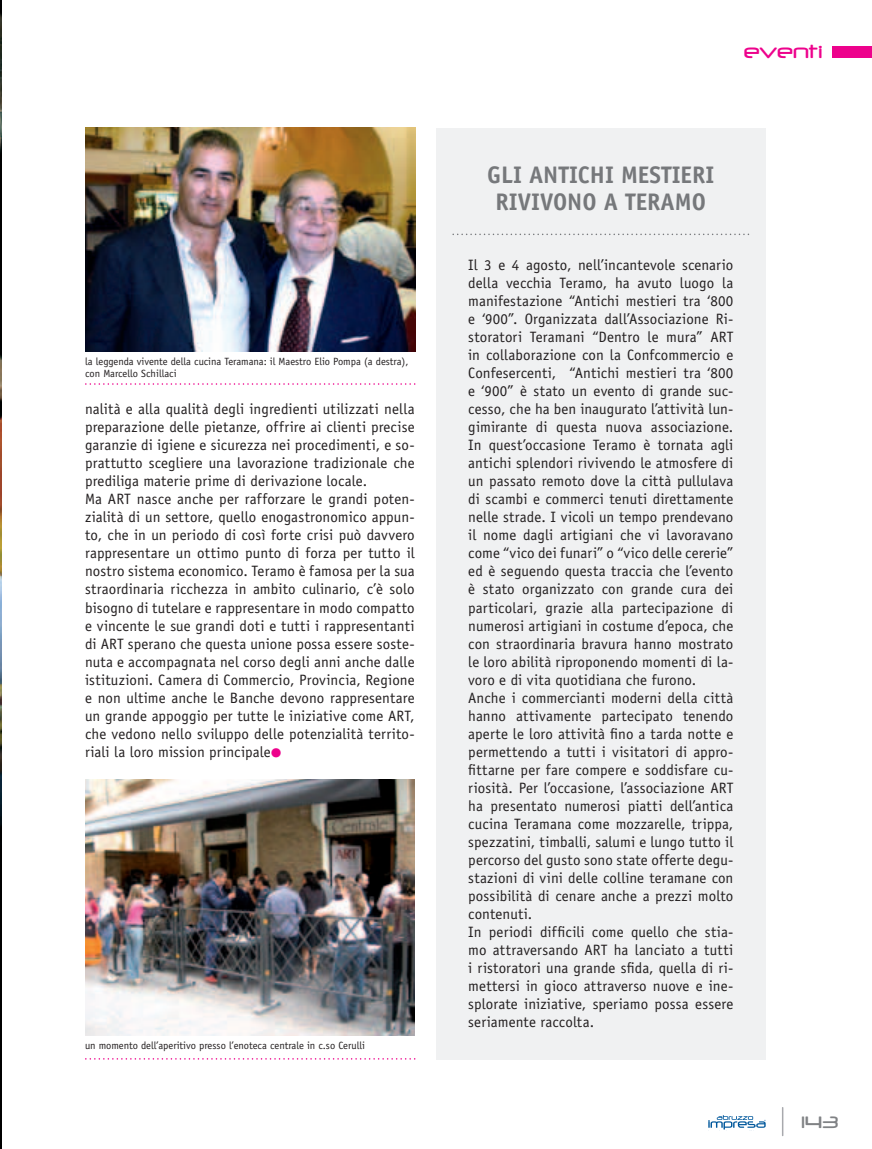
<style>
.page{position:relative;width:872px;height:1149px;background:#fff}
.page>*{position:absolute;margin:0;border:0;box-sizing:border-box;transform-origin:0 0}
.t1{font:700 24px/27px "Officina Sans";color:#76787b;text-align:center}
.t2{font:500 22.5px "Neuropol";color:#ed028c}
.t3{font:500 19.5px "Neuropol";color:#808285}
.t4{font:15px/18px "Officina Sans";letter-spacing:.005em;color:#231f20}
.t5{font:10.5px/12px "Officina Sans";color:#231f20}
.s1{font-weight:700;font-size:25.5px;color:#ed028c}
</style>
<div class="page">
<img style="left:85px;top:128px;width:330px;height:223px">
<img style="left:85px;top:779px;width:329px;height:255px">
<div style="left:832px;top:46px;width:40px;height:12px;background:#ed028c"></div>
<svg style="left:85px;top:383px;width:330px;height:1px"></svg>
<svg style="left:85px;top:1058px;width:330px;height:1px"></svg>
<div style="left:436px;top:128px;width:329px;height:931px;background:#f0f1f2"></div>
<svg style="left:452px;top:233px;width:297px;height:2px"></svg>
<svg style="left:708px;top:1115px;width:57px;height:14px"></svg>
<svg style="left:782px;top:1107px;width:1px;height:28px"></svg>
<img style="left:0;top:0;width:2px;height:1148px">
<p class="t5" style="left:85px;top:356px;width:325px">la leggenda vivente della cucina Teramana: il Maestro Elio Pompa (a destra), con Marcello Schillaci</p>
<p class="t4" style="left:85px;top:400px;width:331px">nalità e alla qualità degli ingredienti utilizzati nella preparazione delle pietanze, offrire ai clienti precise garanzie di igiene e sicurezza nei procedimenti, e so&shy;prattutto scegliere una lavorazione tradizionale che prediliga materie prime di derivazione locale.<br>Ma ART nasce anche per rafforzare le grandi poten&shy;zialità di un settore, quello enogastronomico appun&shy;to, che in un periodo di così forte crisi può davvero rappresentare un ottimo punto di forza per tutto il nostro sistema economico. Teramo è famosa per la sua straordinaria ricchezza in ambito culinario, c’è solo bisogno di tutelare e rappresentare in modo compatto e vincente le sue grandi doti e tutti i rappresentanti di ART sperano che questa unione possa essere soste&shy;nuta e accompagnata nel corso degli anni anche dalle istituzioni. Camera di Commercio, Provincia, Regione e non ultime anche le Banche devono rappresentare un grande appoggio per tutte le iniziative come ART, che vedono nello sviluppo delle potenzialità territo&shy;riali la loro mission principale<span class="s1">•</span></p>
<p class="t5" style="left:85px;top:1039px;width:281px">un momento dell’aperitivo presso l’enoteca centrale in c.so Cerulli</p>
<h2 class="t2" style="left:743px;top:39px;width:80px">eventi</h2>
<h1 class="t1" style="left:487px;top:161px;width:229px">GLI ANTICHI MESTIERI<br>RIVIVONO A TERAMO</h1>
<p class="t4" style="left:468px;top:256px;width:267px">Il 3 e 4 agosto, nell’incantevole scenario della vecchia Teramo, ha avuto luogo la manifestazione “Antichi mestieri tra ‘800 e ‘900”. Organizzata dall’Associazione Ri&shy;storatori Teramani “Dentro le mura” ART in collaborazione con la Confcommercio e Confesercenti, “Antichi mestieri tra ‘800 e ‘900” è stato un evento di grande suc&shy;cesso, che ha ben inaugurato l’attività lun&shy;gimirante di questa nuova associazione.<br>In quest’occasione Teramo è tornata agli antichi splendori rivivendo le atmosfere di un passato remoto dove la città pullulava di scambi e commerci tenuti direttamente nelle strade. I vicoli un tempo prendevano il nome dagli artigiani che vi lavoravano come “vico dei funari” o “vico delle cererie” ed è seguendo questa traccia che l’evento è stato organizzato con grande cura dei particolari, grazie alla partecipazione di numerosi artigiani in costume d’epoca, che con straordinaria bravura hanno mostrato le loro abilità riproponendo momenti di la&shy;voro e di vita quotidiana che furono.<br>Anche i commercianti moderni della città hanno attivamente partecipato tenendo aperte le loro attività fino a tarda notte e permettendo a tutti i visitatori di appro&shy;fittarne per fare compere e soddisfare cu&shy;riosità. Per l’occasione, l’associazione ART ha presentato numerosi piatti dell’antica cucina Teramana come mozzarelle, trippa, spezzatini, timballi, salumi e lungo tutto il percorso del gusto sono state offerte degu&shy;stazioni di vini delle colline teramane con possibilità di cenare anche a prezzi molto contenuti.<br>In periodi difficili come quello che stia&shy;mo attraversando ART ha lanciato a tutti i ristoratori una grande sfida, quella di ri&shy;mettersi in gioco attraverso nuove e ine&shy;splorate iniziative, speriamo possa essere seriamente raccolta.</p>
<h3 class="t3" style="left:800px;top:1111px;width:39px">143</h3>
</div>
